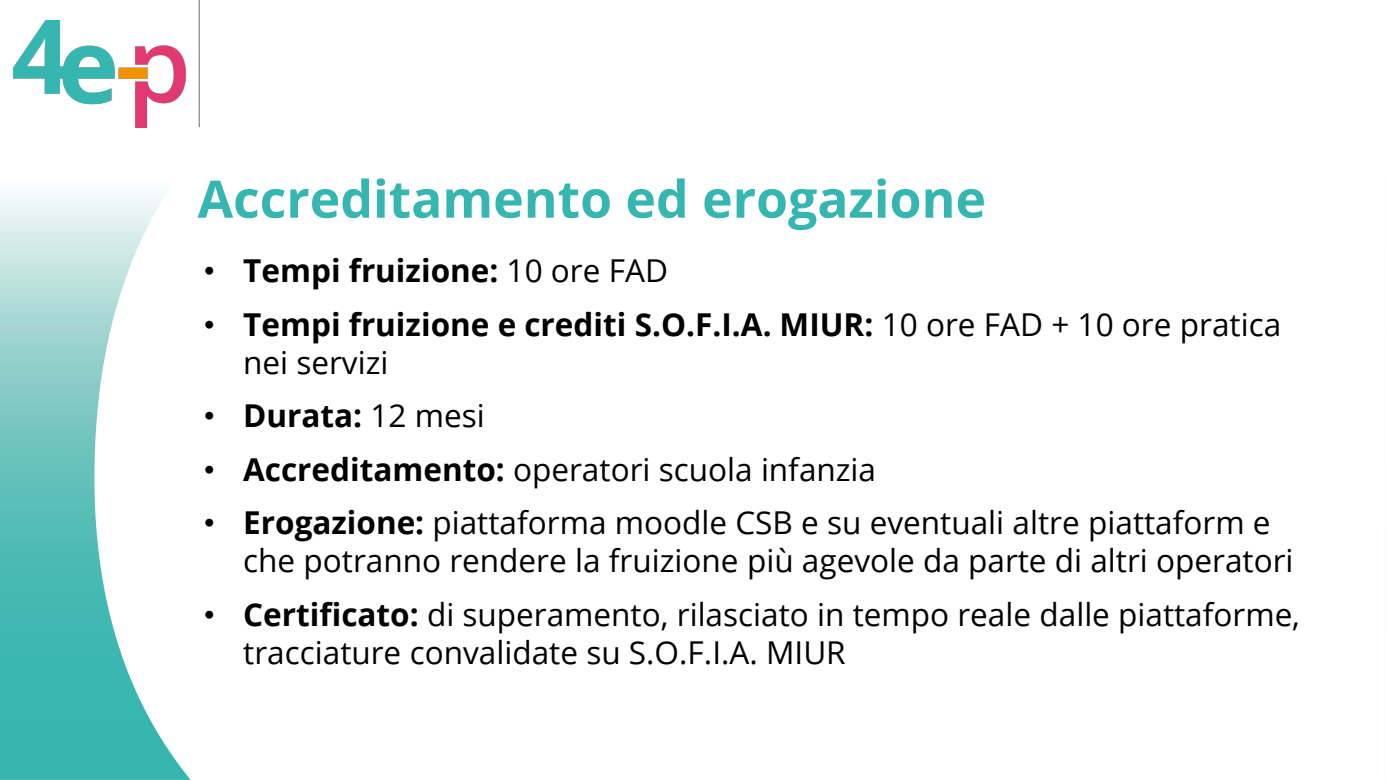
<style>
.page{position:relative;width:1386px;height:780px;background:#fff}
.page>*{position:absolute;margin:0;border:0;box-sizing:border-box;transform-origin:0 0}
.t1{font:700 51.62px "Open Sans";color:#36b6b0}
.t2{font:31.5px/37.8px "Open Sans";color:#000}
.t3{font:700 31.5px/37.8px "Open Sans";color:#000}
.s1{font-family:"Arial";font-weight:400}
.s2{font-weight:400}
.s3{font-family:"Arial"}
.s4{font-weight:700}
</style>
<div class="page">
<img style="left:13px;top:20px;width:172px;height:108px">
<img style="left:0;top:194px;width:94px;height:585px">
<svg style="left:94px;top:194px;width:96px;height:585px"></svg>
<hr style="left:199px;top:0;width:1px;height:127px;background:#726961">
<p class="t1" style="left:197px;top:162px;width:790px">Accreditamento ed erogazione</p>
<p class="t3" style="left:204px;top:251px;width:465px"><span class="s1">•</span> Tempi fruizione: <span class="s2">10 ore FAD</span></p>
<p class="t3" style="left:243px;top:304px;width:1039px;text-indent:-39px"><span class="s1">•</span> Tempi fruizione e crediti S.O.F.I.A. MIUR: <span class="s2">10 ore FAD + 10 ore pratica nei servizi</span></p>
<p class="t3" style="left:204px;top:396px;width:282px"><span class="s1">•</span> Durata: <span class="s2">12 mesi</span></p>
<p class="t2" style="left:204px;top:449px;width:673px"><span class="s3">•</span> <span class="s4">Accreditamento:</span> operatori scuola infanzia</p>
<p class="t2" style="left:243px;top:503px;width:1051px;text-indent:-39px"><span class="s3">•</span> <span class="s4">Erogazione:</span> piattaforma moodle CSB e su eventuali altre piattaform e che potranno rendere la fruizione più agevole da parte di altri operatori</p>
<p class="t2" style="left:243px;top:594px;width:1058px;text-indent:-39px"><span class="s3">•</span> <span class="s4">Certificato:</span> di superamento, rilasciato in tempo reale dalle piattaforme, tracciature convalidate su S.O.F.I.A. MIUR</p>
</div>
